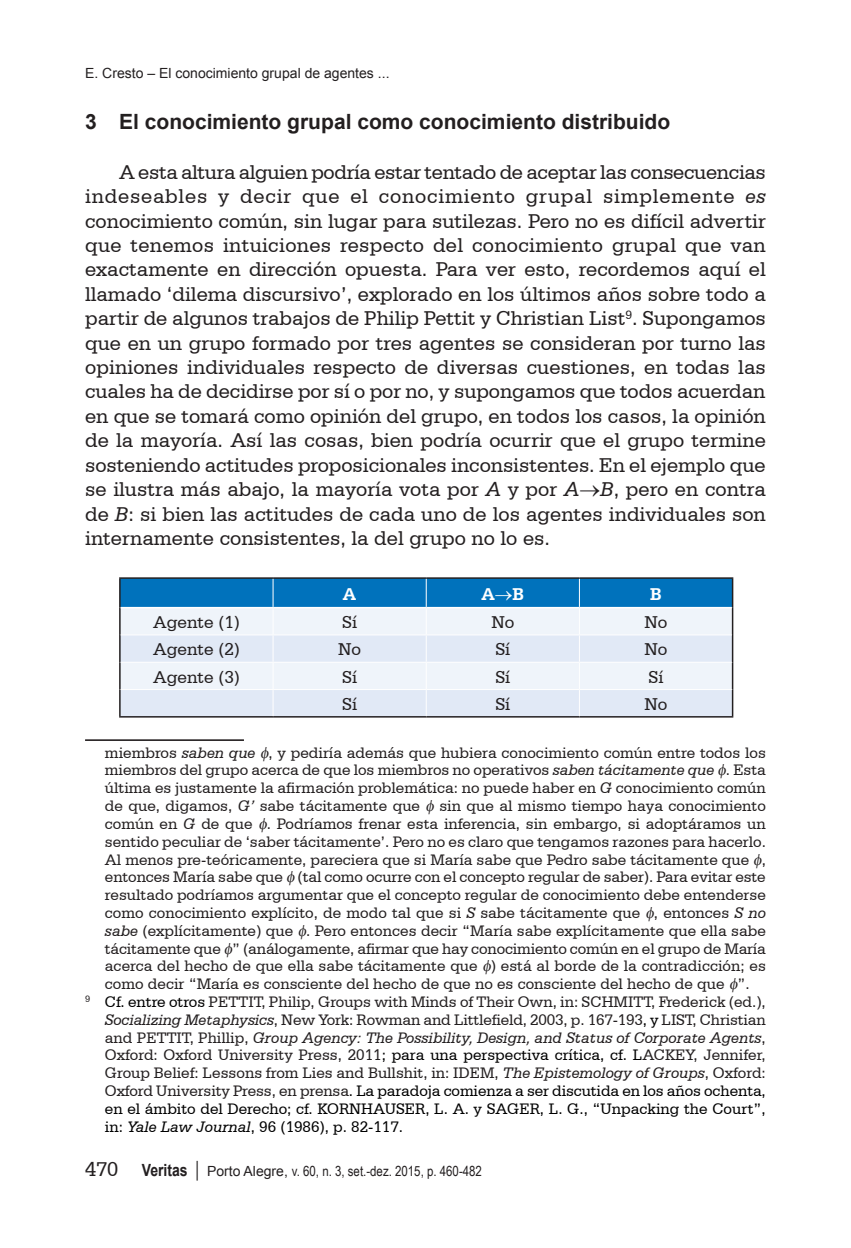
<style>
.page{position:relative;width:851px;height:1248px;background:#fff}
.page>*{position:absolute;margin:0;border:0;box-sizing:border-box;transform-origin:0 0}
.t1{font:21px/24.4px "Serifa BT";color:#231f20;text-align:justify}
.t2{font:700 21px "Arial";color:#231f20}
.t3{font:18px "Serifa BT";color:#231f20}
.t4{font:700 18px "Serifa BT";color:#fff}
.t5{font:16px "Serifa BT";color:#231f20}
.t6{font:16px "Serifa BT";letter-spacing:-.005em;color:#000}
.t7{font:italic 16px "Serifa BT";color:#231f20}
.t8{font:14px "Arial Narrow";color:#231f20}
.t9{font:14px "Arial";color:#231f20}
.s1{font-style:italic}
.s2{color:#000}
.s3{font-style:normal}
.s4{color:#231f20}
.s5{font-family:"Serifa BT";font-size:21px}
.s6{font-family:"Arial";font-weight:700;font-size:16.8px}
.s7{font-family:"Arial";font-size:21px}
.s8{font-family:"Arial"}
</style>
<div class="page">
<hr style="left:119px;top:577px;width:154px;height:1px;background:#231f20">
<hr style="left:119px;top:578px;width:2px;height:29px;background:#231f20">
<hr style="left:273px;top:577px;width:153px;height:1px;background:#231f20">
<hr style="left:426px;top:577px;width:153px;height:1px;background:#231f20">
<hr style="left:579px;top:577px;width:154px;height:1px;background:#231f20">
<hr style="left:731px;top:578px;width:2px;height:29px;background:#231f20">
<hr style="left:119px;top:607px;width:2px;height:28px;background:#231f20">
<hr style="left:731px;top:607px;width:2px;height:28px;background:#231f20">
<hr style="left:119px;top:635px;width:2px;height:27px;background:#231f20">
<hr style="left:731px;top:635px;width:2px;height:27px;background:#231f20">
<hr style="left:119px;top:662px;width:2px;height:27px;background:#231f20">
<hr style="left:731px;top:662px;width:2px;height:27px;background:#231f20">
<hr style="left:119px;top:689px;width:2px;height:27px;background:#231f20">
<hr style="left:731px;top:689px;width:2px;height:27px;background:#231f20">
<hr style="left:119px;top:716px;width:154px;height:1px;background:#231f20">
<hr style="left:273px;top:716px;width:153px;height:1px;background:#231f20">
<hr style="left:426px;top:716px;width:153px;height:1px;background:#231f20">
<hr style="left:579px;top:716px;width:154px;height:1px;background:#231f20">
<svg style="left:120px;top:578px;width:612px;height:138px"></svg>
<hr style="left:121px;top:607px;width:152px;height:1px;background:#fff">
<hr style="left:273px;top:607px;width:153px;height:1px;background:#fff">
<hr style="left:426px;top:607px;width:153px;height:1px;background:#fff">
<hr style="left:579px;top:607px;width:152px;height:1px;background:#fff">
<hr style="left:85px;top:739px;width:159px;height:1px;background:#231f20">
<hr style="left:85px;top:740px;width:159px;height:1px;background:#231f20">
<p class="t9" style="left:85px;top:64px;width:306px">E. Cresto – El conocimiento grupal de agentes ...</p>
<h1 class="t2" style="left:85px;top:107px;width:586px">3 El conocimiento grupal como conocimiento distribuido</h1>
<p class="t1" style="left:85px;top:159px;width:682px;text-indent:34px">A esta altura alguien podría estar tentado de aceptar las consecuencias indeseables y decir que el conocimiento grupal simplemente <span class="s1">es </span>conocimiento común, sin lugar para sutilezas. Pero no es difícil advertir que tenemos intuiciones respecto del conocimiento grupal que van exactamente en dirección opuesta. Para ver esto, recordemos aquí el llamado ‘dilema discursivo’, explorado en los últimos años sobre todo a partir de algunos trabajos de Philip Pettit y Christian List<sup>9</sup>. Supongamos que en un grupo formado por tres agentes se consideran por turno las opiniones individuales respecto de diversas cuestiones, en todas las cuales ha de decidirse por sí o por no, y supongamos que todos acuerdan en que se tomará como opinión del grupo, en todos los casos, la opinión de la mayoría. Así las cosas, bien podría ocurrir que el grupo termine sosteniendo actitudes proposicionales inconsistentes. En el ejemplo que se ilustra más abajo, la mayoría vota por <span class="s1">A</span> y por <span class="s1">A</span>→<span class="s1">B</span>, pero en contra de <span class="s1">B</span>: si bien las actitudes de cada uno de los agentes individuales son internamente consistentes, la del grupo no lo es.</p>
<p class="t4" style="left:343px;top:582px;width:15px">A</p>
<p class="t4" style="left:481px;top:582px;width:44px">A→B</p>
<p class="t4" style="left:650px;top:582px;width:13px">B</p>
<p class="t3" style="left:153px;top:611px;width:88px">Agente (1)</p>
<p class="t3" style="left:342px;top:611px;width:16px">Sí</p>
<p class="t3" style="left:491px;top:611px;width:24px">No</p>
<p class="t3" style="left:644px;top:611px;width:24px">No</p>
<p class="t3" style="left:153px;top:638px;width:88px">Agente (2)</p>
<p class="t3" style="left:338px;top:638px;width:24px">No</p>
<p class="t3" style="left:495px;top:638px;width:16px">Sí</p>
<p class="t3" style="left:644px;top:638px;width:24px">No</p>
<p class="t3" style="left:153px;top:666px;width:88px">Agente (3)</p>
<p class="t3" style="left:342px;top:666px;width:16px">Sí</p>
<p class="t3" style="left:495px;top:666px;width:16px">Sí</p>
<p class="t3" style="left:648px;top:666px;width:16px">Sí</p>
<p class="t3" style="left:342px;top:693px;width:16px">Sí</p>
<p class="t3" style="left:495px;top:693px;width:16px">Sí</p>
<p class="t3" style="left:644px;top:693px;width:24px">No</p>
<p class="t5" style="left:105px;top:742px;width:662px">miembros <span class="s1">saben que</span> , y pediría además que hubiera conocimiento común entre todos los</p>
<p class="t5" style="left:105px;top:760px;width:662px">miembros del grupo acerca de que los miembros no operativos <span class="s1">saben tácitamente que</span> . Esta</p>
<p class="t5" style="left:105px;top:778px;width:662px">última es justamente la afirmación problemática: no puede haber en <span class="s1">G</span> conocimiento común</p>
<p class="t5" style="left:105px;top:796px;width:662px">de que, digamos, <span class="s1">G’</span> sabe tácitamente que sin que al mismo tiempo haya conocimiento</p>
<p class="t5" style="left:105px;top:814px;width:662px">común en <span class="s1">G</span> de que . Podríamos frenar esta inferencia, sin embargo, si adoptáramos un</p>
<p class="t5" style="left:105px;top:831px;width:662px">sentido peculiar de ‘saber tácitamente’. Pero no es claro que tengamos razones para hacerlo.</p>
<p class="t5" style="left:105px;top:849px;width:662px">Al menos pre-teóricamente, pareciera que si María sabe que Pedro sabe tácitamente que ,</p>
<p class="t5" style="left:105px;top:867px;width:662px">entonces María sabe que (tal como ocurre con el concepto regular de saber). Para evitar este</p>
<p class="t5" style="left:105px;top:885px;width:662px">resultado podríamos argumentar que el concepto regular de conocimiento debe entenderse</p>
<p class="t5" style="left:105px;top:903px;width:662px">como conocimiento explícito, de modo tal que si <span class="s1">S</span> sabe tácitamente que , entonces <span class="s1">S no</span></p>
<p class="t5" style="left:105px;top:920px;width:662px"><span class="s1">sabe</span> (explícitamente) que . Pero entonces decir “María sabe explícitamente que ella sabe</p>
<p class="t5" style="left:105px;top:938px;width:662px">tácitamente que ” (análogamente, afirmar que hay conocimiento común en el grupo de María</p>
<p class="t5" style="left:105px;top:956px;width:662px">acerca del hecho de que ella sabe tácitamente que ) está al borde de la contradicción; es</p>
<p class="t5" style="left:105px;top:974px;width:646px">como decir “María es consciente del hecho de que no es consciente del hecho de que ”.</p>
<p class="t5" style="left:85px;top:992px;width:682px"><sup>9</sup> <span class="s2">Cf. entre otros</span> PETTIT, Philip, Groups with Minds of Their Own, in: SCHMITT, Frederick (ed.),</p>
<p class="t5" style="left:105px;top:1009px;width:662px"><span class="s1">Socializing Metaphysics</span>, New York: Rowman and Littlefield, 2003, p. 167-193<span class="s2">, y</span> LIST, Christian</p>
<p class="t7" style="left:105px;top:1027px;width:662px"><span class="s3">and PETTIT, Phillip,</span> Group Agency: The Possibility, Design, and Status of Corporate Agents<span class="s3">,</span></p>
<p class="t5" style="left:105px;top:1045px;width:662px">Oxford: Oxford University Press, 2011<span class="s2">; para una perspectiva crítica, cf. L</span>ACKEY, Jennifer,</p>
<p class="t5" style="left:105px;top:1063px;width:662px">Group Belief: Lessons from Lies and Bullshit, in: IDEM, <span class="s1">The Epistemology of Groups</span>, Oxford:</p>
<p class="t6" style="left:105px;top:1081px;width:662px"><span class="s4">Oxford University Press, en prensa</span>. La paradoja comienza a ser discutida en los años ochenta,</p>
<p class="t6" style="left:105px;top:1098px;width:662px">en el ámbito del Derecho; cf. KORNHAUSER, L. A. y SAGER, L. G., “Unpacking the Court”,</p>
<p class="t6" style="left:105px;top:1116px;width:299px">in: <span class="s1">Yale Law Journal</span>, 96 (1986), p. 82-117.</p>
<p class="t8" style="left:85px;top:1160px;width:398px"><span class="s5">470</span> <span class="s6">Veritas</span> <span class="s7">|</span> <span class="s8">Porto Alegre,</span> v. 60, n. 3, set.-dez. 2015, p. 460-482</p>
</div>
